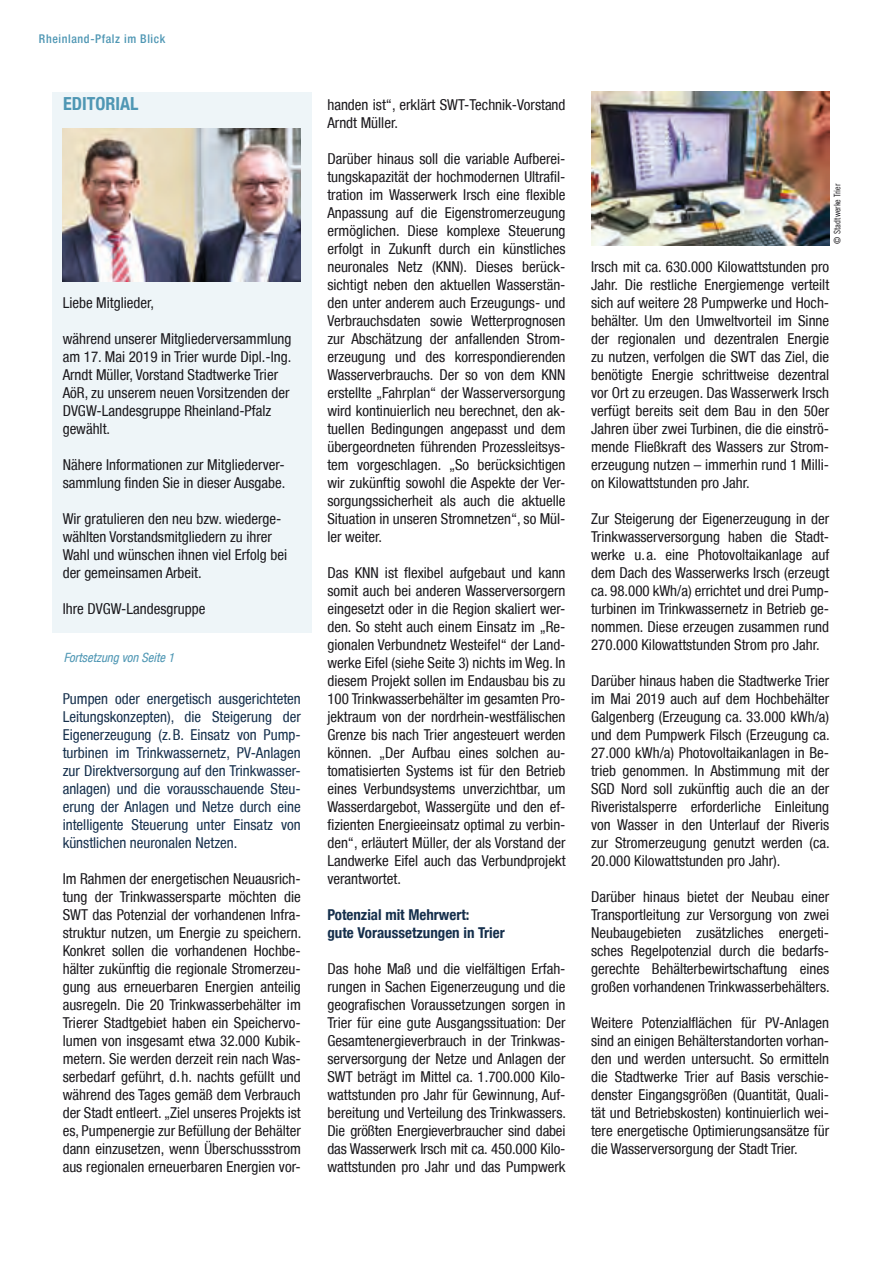
<style>
.page{position:relative;width:893px;height:1263px;background:#fff}
.page>*{position:absolute;margin:0;border:0;box-sizing:border-box;transform-origin:0 0}
.t1{font:700 condensed 18px "Helvetica Neue LT";color:#4f97b4}
.t2{font:condensed 15px/18px "Helvetica Neue LT";color:#1a181c;text-align:justify}
.t3{font:condensed 15px/18px "Helvetica Neue LT";color:#152f4c;text-align:justify}
.t4{font:700 condensed 15px/18px "Helvetica Neue LT";color:#152f4c}
.t5{font:italic condensed 12.75px "Helvetica Neue LT";color:#4f97b4}
.t6{font:500 condensed 12px "Helvetica Neue LT";letter-spacing:.05em;color:#4f97b4}
.t7{font:9px "Trade Gothic Cond Eighteen";color:#1a181c}
</style>
<div class="page">
<div style="left:52px;top:92px;width:259px;height:540px;background:#eef5f8"></div>
<img style="left:63px;top:128px;width:238px;height:153px">
<img style="left:591px;top:92px;width:238px;height:153px">
<p class="t6" style="left:39px;top:31px;width:128px">Rheinland-Pfalz im Blick</p>
<p class="t1" style="left:63px;top:92px;width:77px">EDITORIAL</p>
<p class="t2" style="left:63px;top:294px;width:93px">Liebe Mitglieder,</p>
<p class="t2" style="left:63px;top:330px;width:230px;text-align:left">während unserer Mitgliederversammlung am 17. Mai 2019 in Trier wurde Dipl.-Ing.<br>Arndt Müller, Vorstand Stadtwerke Trier AöR, zu unserem neuen Vorsitzenden der DVGW-Landesgruppe Rheinland-Pfalz gewählt.</p>
<p class="t2" style="left:63px;top:456px;width:224px">Nähere Informationen zur Mitgliederver&shy;sammlung finden Sie in dieser Ausgabe.</p>
<p class="t2" style="left:63px;top:510px;width:226px;text-align:left">Wir gratulieren den neu bzw. wiederge&shy;wählten Vorstandsmitgliedern zu ihrer Wahl und wünschen ihnen viel Erfolg bei der gemeinsamen Arbeit.</p>
<p class="t2" style="left:63px;top:600px;width:144px">Ihre DVGW-Landesgruppe</p>
<p class="t5" style="left:64px;top:650px;width:112px">Fortsetzung von Seite 1</p>
<p class="t3" style="left:63px;top:690px;width:240px">Pumpen oder energetisch ausgerichteten Leitungskonzepten), die Steigerung der Eigenerzeugung (z. B. Einsatz von Pump&shy;turbinen im Trinkwassernetz, PV-Anlagen zur Direktversorgung auf den Trinkwasser&shy;anlagen) und die vorausschauende Steu&shy;erung der Anlagen und Netze durch eine intelligente Steuerung unter Einsatz von künstlichen neuronalen Netzen.</p>
<p class="t2" style="left:63px;top:870px;width:240px">Im Rahmen der energetischen Neuausrich&shy;tung der Trinkwassersparte möchten die SWT das Potenzial der vorhandenen Infra&shy;struktur nutzen, um Energie zu speichern.<br>Konkret sollen die vorhandenen Hochbe&shy;hälter zukünftig die regionale Stromerzeu&shy;gung aus erneuerbaren Energien anteilig ausregeln. Die 20 Trinkwasserbehälter im Trierer Stadtgebiet haben ein Speichervo&shy;lumen von insgesamt etwa 32.000 Kubik&shy;metern. Sie werden derzeit rein nach Was&shy;serbedarf geführt, d. h. nachts gefüllt und während des Tages gemäß dem Verbrauch der Stadt entleert. „Ziel unseres Projekts ist es, Pumpenergie zur Befüllung der Behälter dann einzusetzen, wenn Überschussstrom aus regionalen erneuerbaren Energien vor-</p>
<p class="t2" style="left:327px;top:96px;width:240px">handen ist“, erklärt SWT-Technik-Vorstand<br>Arndt Müller.</p>
<p class="t2" style="left:327px;top:150px;width:240px">Darüber hinaus soll die variable Aufberei&shy;tungskapazität der hochmodernen Ultrafil&shy;tration im Wasserwerk Irsch eine flexible Anpassung auf die Eigenstromerzeugung ermöglichen. Diese komplexe Steuerung erfolgt in Zukunft durch ein künstliches neuronales Netz (KNN). Dieses berück&shy;sichtigt neben den aktuellen Wasserstän&shy;den unter anderem auch Erzeugungs- und Verbrauchsdaten sowie Wetterprognosen zur Abschätzung der anfallenden Strom&shy;erzeugung und des korrespondierenden Wasserverbrauchs. Der so von dem KNN erstellte „Fahrplan“ der Wasserversorgung wird kontinuierlich neu berechnet, den ak&shy;tuellen Bedingungen angepasst und dem übergeordneten führenden Prozessleitsys&shy;tem vorgeschlagen. „So berücksichtigen wir zukünftig sowohl die Aspekte der Ver&shy;sorgungssicherheit als auch die aktuelle Situation in unseren Stromnetzen“, so Mül&shy;ler weiter.</p>
<p class="t2" style="left:327px;top:564px;width:240px">Das KNN ist flexibel aufgebaut und kann somit auch bei anderen Wasserversorgern eingesetzt oder in die Region skaliert wer&shy;den. So steht auch einem Einsatz im „Re&shy;gionalen Verbundnetz Westeifel“ der Land&shy;werke Eifel (siehe Seite 3) nichts im Weg. In diesem Projekt sollen im Endausbau bis zu 100 Trinkwasserbehälter im gesamten Pro&shy;jektraum von der nordrhein-westfälischen Grenze bis nach Trier angesteuert werden können. „Der Aufbau eines solchen au&shy;tomatisierten Systems ist für den Betrieb eines Verbundsystems unverzichtbar, um Wasserdargebot, Wassergüte und den ef&shy;fizienten Energieeinsatz optimal zu verbin&shy;den“, erläutert Müller, der als Vorstand der Landwerke Eifel auch das Verbundprojekt verantwortet.</p>
<p class="t4" style="left:327px;top:906px;width:179px">Potenzial mit Mehrwert:<br>gute Voraussetzungen in Trier</p>
<p class="t2" style="left:327px;top:960px;width:240px">Das hohe Maß und die vielfältigen Erfah&shy;rungen in Sachen Eigenerzeugung und die geografischen Voraussetzungen sorgen in Trier für eine gute Ausgangssituation: Der Gesamtenergieverbrauch in der Trinkwas&shy;serversorgung der Netze und Anlagen der SWT beträgt im Mittel ca. 1.700.000 Kilo&shy;wattstunden pro Jahr für Gewinnung, Auf&shy;bereitung und Verteilung des Trinkwassers.<br>Die größten Energieverbraucher sind dabei das Wasserwerk Irsch mit ca. 450.000 Kilo&shy;wattstunden pro Jahr und das Pumpwerk</p>
<p class="t7" style="left:832px;top:244px;width:61px;rotate:-90deg">© Stadtwerke Trier</p>
<p class="t2" style="left:591px;top:258px;width:240px">Irsch mit ca. 630.000 Kilowattstunden pro Jahr. Die restliche Energiemenge verteilt sich auf weitere 28 Pumpwerke und Hoch&shy;behälter. Um den Umweltvorteil im Sinne der regionalen und dezentralen Energie zu nutzen, verfolgen die SWT das Ziel, die benötigte Energie schrittweise dezentral vor Ort zu erzeugen. Das Wasserwerk Irsch verfügt bereits seit dem Bau in den 50er Jahren über zwei Turbinen, die die einströ&shy;mende Fließkraft des Wassers zur Strom&shy;erzeugung nutzen – immerhin rund 1 Milli&shy;on Kilowattstunden pro Jahr.</p>
<p class="t2" style="left:591px;top:510px;width:240px">Zur Steigerung der Eigenerzeugung in der Trinkwasserversorgung haben die Stadt&shy;werke u. a. eine Photovoltaikanlage auf dem Dach des Wasserwerks Irsch (erzeugt ca. 98.000 kWh/a) errichtet und drei Pump&shy;turbinen im Trinkwassernetz in Betrieb ge&shy;nommen. Diese erzeugen zusammen rund 270.000 Kilowattstunden Strom pro Jahr.</p>
<p class="t2" style="left:591px;top:672px;width:240px">Darüber hinaus haben die Stadtwerke Trier im Mai 2019 auch auf dem Hochbehälter Galgenberg (Erzeugung ca. 33.000 kWh/a) und dem Pumpwerk Filsch (Erzeugung ca.<br>27.000 kWh/a) Photovoltaikanlagen in Be&shy;trieb genommen. In Abstimmung mit der SGD Nord soll zukünftig auch die an der Riveristalsperre erforderliche Einleitung von Wasser in den Unterlauf der Riveris zur Stromerzeugung genutzt werden (ca.<br>20.000 Kilowattstunden pro Jahr).</p>
<p class="t2" style="left:591px;top:888px;width:240px">Darüber hinaus bietet der Neubau einer Transportleitung zur Versorgung von zwei Neubaugebieten zusätzliches energeti&shy;sches Regelpotenzial durch die bedarfs&shy;gerechte Behälterbewirtschaftung eines großen vorhandenen Trinkwasserbehälters.</p>
<p class="t2" style="left:591px;top:1014px;width:240px">Weitere Potenzialflächen für PV-Anlagen sind an einigen Behälterstandorten vorhan&shy;den und werden untersucht. So ermitteln die Stadtwerke Trier auf Basis verschie&shy;denster Eingangsgrößen (Quantität, Quali&shy;tät und Betriebskosten) kontinuierlich wei&shy;tere energetische Optimierungsansätze für die Wasserversorgung der Stadt Trier.</p>
</div>
